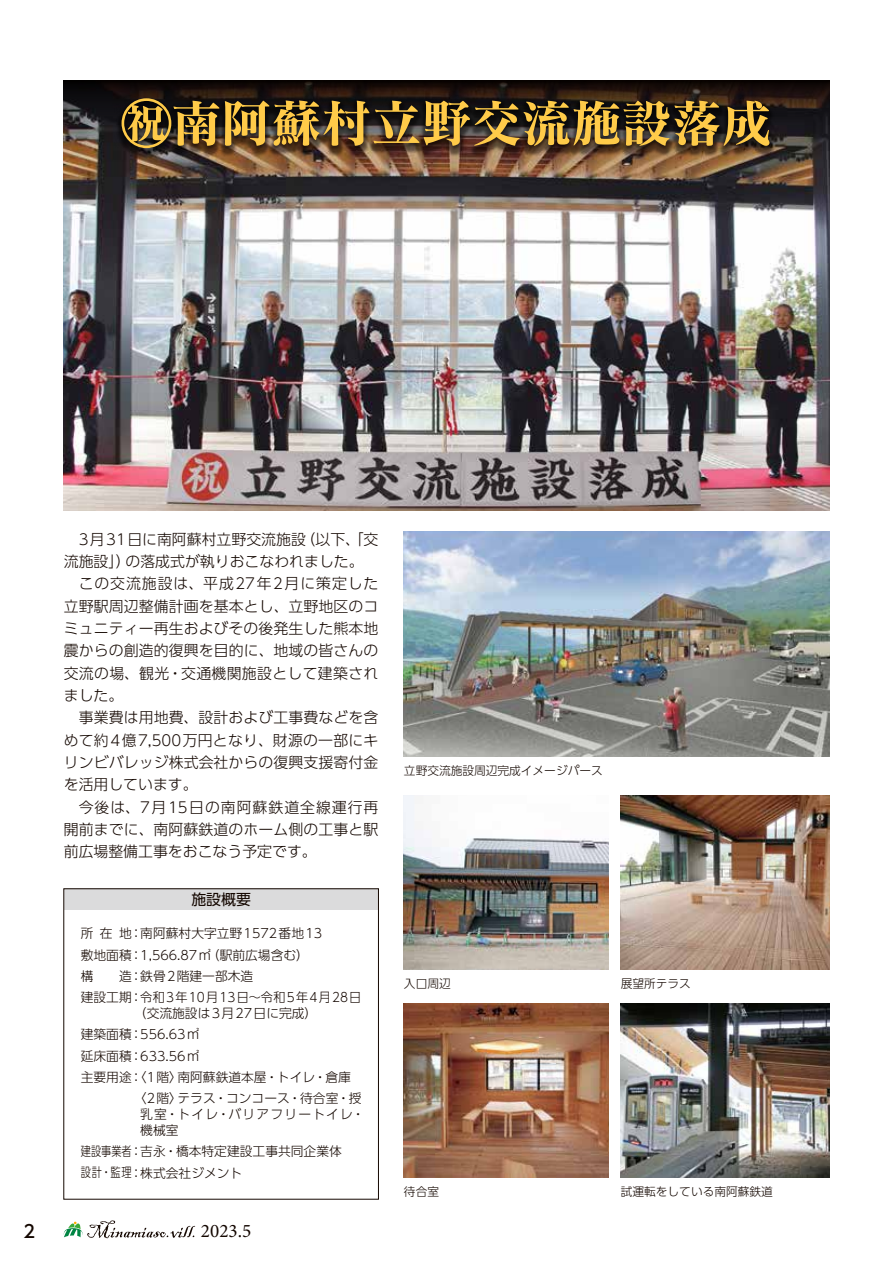
<style>
.page{position:relative;width:893px;height:1263px;background:#fff}
.page>*{position:absolute;margin:0;border:0;box-sizing:border-box;transform-origin:0 0}
.t1{font:51px "Matisse Pro B";letter-spacing:-.02em;color:#ffcb49}
.t2{font:19.2px "Minion Pro";color:#140700}
.t3{font:500 17.55px "UD Shin Go Pr 6";color:#140700}
.t4{font:300 14.85px/22.4px "UD Shin Go Pro";letter-spacing:.01em;color:#140700}
.t5{font:14.85px "UD Shin Go Pro";color:#140700}
.t6{font:300 12.75px/21.3px "UD Shin Go Pro";color:#140700}
.t7{font:300 12.75px/15.9px "UD Shin Go Pro";letter-spacing:.095em;color:#140700}
.t8{font:300 12.75px/21.3px "UD Shin Go Pro";color:#140700;scale:.8 1}
.t9{font:300 11.7px "UD Shin Go Pro";color:#140700}
</style>
<div class="page">
<img style="left:64px;top:162px;width:765px;height:348px">
<img style="left:404px;top:531px;width:425px;height:226px">
<img style="left:404px;top:795px;width:204px;height:174px">
<img style="left:404px;top:1003px;width:204px;height:175px">
<img style="left:621px;top:795px;width:208px;height:175px">
<img style="left:621px;top:1004px;width:208px;height:174px">
<svg style="left:64px;top:81px;width:765px;height:81px;background:#2c201a"></svg>
<div style="left:64px;top:889px;width:314px;height:21px;background:#dbdbdc"></div>
<img style="left:114px;top:96px;width:663px;height:64px">
<img style="left:117px;top:96px;width:658px;height:63px">
<div style="left:64px;top:888px;width:315px;height:311px;border:1px solid #140700"></div>
<svg style="left:64px;top:1220px;width:131px;height:18px"></svg>
<h1 class="t1" style="left:121px;top:90px;width:653px">㊗南阿蘇村立野交流施設落成</h1>
<p class="t4" style="left:64px;top:527px;width:316px">　3月31日に南阿蘇村立野交流施設（以下、「交流施設」）の落成式が執りおこなわれました。　この交流施設は、平成27年2月に策定した立野駅周辺整備計画を基本とし、立野地区のコミュニティー再生およびその後発生した熊本地震からの創造的復興を目的に、地域の皆さんの交流の場、観光・交通機関施設として建築されました。<br>　事業費は用地費、設計および工事費などを含めて約4億7,500万円となり、財源の一部にキリンビバレッジ株式会社からの復興支援寄付金を活用しています。<br>　今後は、7月15日の南阿蘇鉄道全線運行再開前までに、南阿蘇鉄道のホーム側の工事と駅前広場整備工事をおこなう予定です。</p>
<p class="t5" style="left:191px;top:888px;width:61px">施設概要</p>
<p class="t6" style="left:140px;top:922px;width:223px">南阿蘇村大字立野1572番地13<br>1,566.87㎡（駅前広場含む）<br>鉄骨2階建一部木造<br>令和3年10月13日～令和5年4月28日</p>
<p class="t6" style="left:140px;top:1002px;width:179px;text-indent:-6px">（交流施設は3月27日に完成）<br>556.63㎡<br>633.56㎡</p>
<p class="t7" style="left:140px;top:1090px;width:226px;text-indent:-6px">〈2階〉テラス・コンコース・待合室・授乳室・トイレ・バリアフリートイレ・機械室</p>
<p class="t6" style="left:140px;top:1140px;width:203px">吉永・橋本特定建設工事共同企業体株式会社ジメント</p>
<p class="t6" style="left:81px;top:922px;width:53px;text-align:justify">所在地敷地面積構</p>
<p class="t6" style="left:130px;top:922px;width:14px;text-align:justify">：：：：</p>
<p class="t6" style="left:130px;top:1023px;width:14px;text-align:justify">：：：</p>
<p class="t6" style="left:81px;top:965px;width:53px;text-align:right">造<br>建設工期</p>
<p class="t6" style="left:81px;top:1023px;width:272px">建築面積<br>延床面積<br>主要用途〈1階〉南阿蘇鉄道本屋・トイレ・倉庫</p>
<p class="t8" style="left:81px;top:1140px;width:65px">建設事業者設計・監理</p>
<p class="t6" style="left:130px;top:1140px;width:14px">：：</p>
<p class="t3" style="left:23px;top:1216px;width:13px">2</p>
<p class="t2" style="left:201px;top:1218px;width:52px">2023.5</p>
<p class="t9" style="left:404px;top:761px;width:200px">立野交流施設周辺完成イメージパース</p>
<p class="t9" style="left:404px;top:974px;width:48px">入口周辺</p>
<p class="t9" style="left:404px;top:1182px;width:37px">待合室</p>
<p class="t9" style="left:621px;top:974px;width:72px">展望所テラス</p>
<p class="t9" style="left:621px;top:1182px;width:154px">試運転をしている南阿蘇鉄道</p>
</div>
